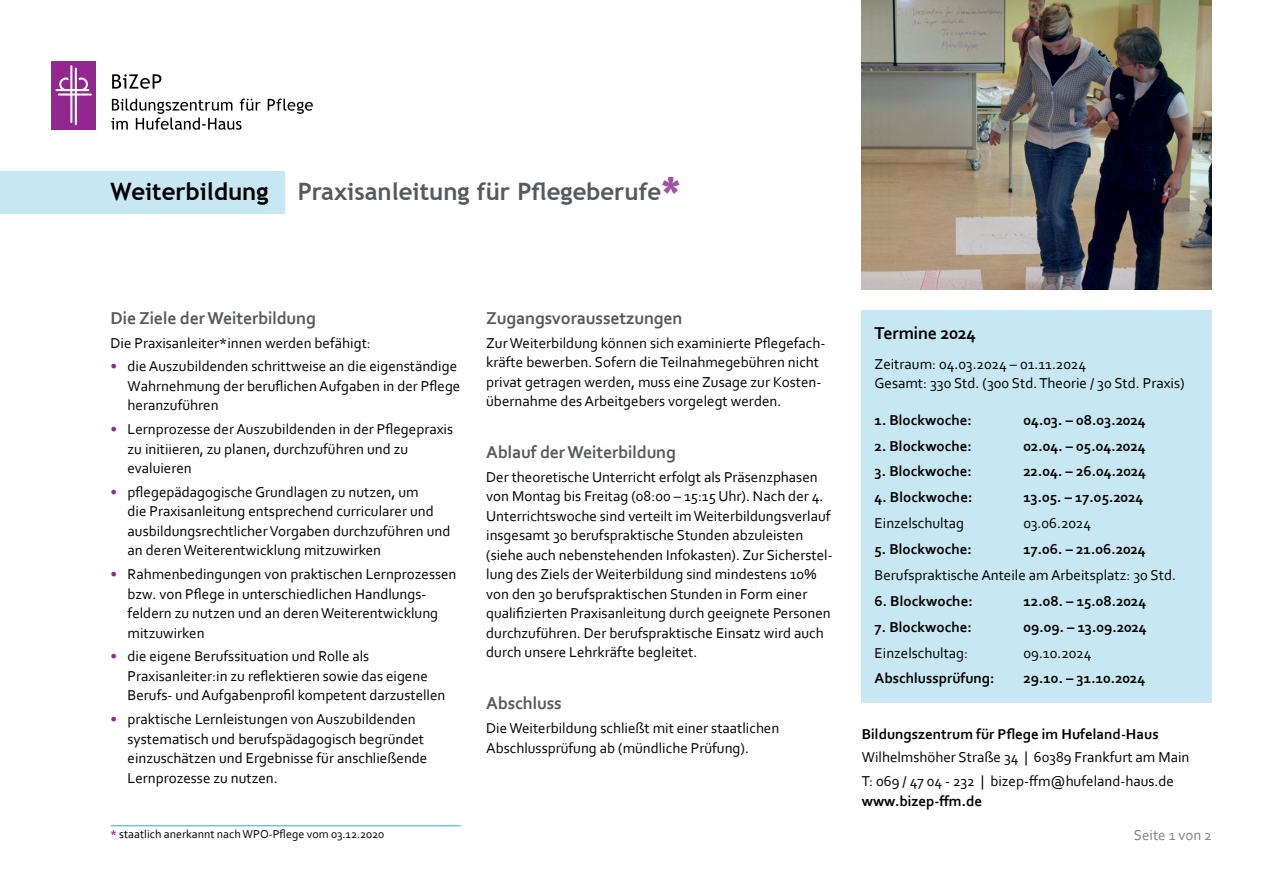
<style>
.page{position:relative;width:1263px;height:893px;background:#fff}
.page>*{position:absolute;margin:0;border:0;box-sizing:border-box;transform-origin:0 0}
.t1{font:700 24px "Trebuchet MS";color:#58595b}
.t2{font:700 18px "Corbel";letter-spacing:-.01em;color:#58595b}
.t3{font:700 18px "Corbel";letter-spacing:-.01em;color:#000}
.t4{font:15px/19.5px "Corbel";color:#000}
.t5{font:700 15px "Corbel";color:#000}
.t6{font:700 15px "Corbel";letter-spacing:-.02em;color:#000}
.t7{font:15px "Corbel";color:#808285}
.t8{font:12px "Corbel";color:#000}
.s1{color:#000}
.s2{font-size:45px;color:#a154a1}
.s3{font-weight:700;color:#92278f}
</style>
<div class="page">
<div style="left:862px;top:310px;width:350px;height:393px;background:#c7e7f3"></div>
<div style="left:0;top:171px;width:285px;height:43px;background:#c7e7f3"></div>
<img style="left:862px;top:0;width:350px;height:289px">
<hr style="left:111px;top:825px;width:350px;height:1px;background:#74c2e1">
<div style="left:51px;top:61px;width:45px;height:69px;background:#92278f"></div>
<hr style="left:70px;top:65px;width:2px;height:58px;background:#fff">
<hr style="left:75px;top:68px;width:2px;height:57px;background:#fff">
<hr style="left:55px;top:89px;width:34px;height:2px;background:#fff">
<hr style="left:58px;top:93px;width:34px;height:3px;background:#fff">
<svg style="left:59px;top:77px;width:9px;height:12px"></svg>
<svg style="left:79px;top:77px;width:9px;height:12px"></svg>
<svg style="left:112px;top:74px;width:49px;height:15px"></svg>
<svg style="left:111px;top:99px;width:202px;height:31px"></svg>
<h1 class="t1" style="left:111px;top:176px;width:572px"><span class="s1">Weiterbildung</span> Praxisanleitung für Pflegeberufe<span class="s2">*</span></h1>
<p class="t2" style="left:111px;top:307px;width:207px">Die Ziele der Weiterbildung</p>
<p class="t4" style="left:111px;top:332px;width:262px">Die Praxisanleiter*innen werden befähigt:</p>
<p class="t4" style="left:128px;top:356px;width:334px;text-indent:-17px"><span class="s3">•</span> die Auszubildenden schrittweise an die eigenständige<br>Wahrnehmung der beruflichen Aufgaben in der Pflege heranzuführen</p>
<p class="t4" style="left:128px;top:419px;width:327px;text-indent:-17px"><span class="s3">•</span> Lernprozesse der Auszubildenden in der Pflegepraxis zu initiieren, zu planen, durchzuführen und zu evaluieren</p>
<p class="t4" style="left:128px;top:482px;width:324px;text-indent:-17px"><span class="s3">•</span> pflegepädagogische Grundlagen zu nutzen, um<br>die Praxisanleitung entsprechend curricularer und ausbildungsrechtlicher Vorgaben durchzuführen und an deren Weiterentwicklung mitzuwirken</p>
<p class="t4" style="left:128px;top:564px;width:330px;text-indent:-17px"><span class="s3">•</span> Rahmenbedingungen von praktischen Lernprozessen bzw. von Pflege in unterschiedlichen Handlungs&shy;feldern zu nutzen und an deren Weiterentwicklung mitzuwirken</p>
<p class="t4" style="left:128px;top:646px;width:319px;text-indent:-17px"><span class="s3">•</span> die eigene Berufssituation und Rolle als<br>Praxisanleiter:in zu reflektieren sowie das eigene<br>Berufs- und Aufgabenprofil kompetent darzustellen</p>
<p class="t4" style="left:128px;top:709px;width:301px;text-indent:-17px"><span class="s3">•</span> praktische Lernleistungen von Auszubildenden systematisch und berufspädagogisch begründet einzuschätzen und Ergebnisse für anschließende Lernprozesse zu nutzen.</p>
<p class="t2" style="left:486px;top:307px;width:198px">Zugangsvoraussetzungen</p>
<p class="t4" style="left:486px;top:332px;width:341px">Zur Weiterbildung können sich examinierte Pflegefach&shy;kräfte bewerben. Sofern die Teilnahmegebühren nicht privat getragen werden, muss eine Zusage zur Kosten&shy;übernahme des Arbeitgebers vorgelegt werden.</p>
<p class="t2" style="left:486px;top:441px;width:191px">Ablauf der Weiterbildung</p>
<p class="t4" style="left:486px;top:467px;width:348px">Der theoretische Unterricht erfolgt als Präsenzphasen von Montag bis Freitag (08:00 – 15:15 Uhr). Nach der 4.<br>Unterrichtswoche sind verteilt im Weiterbildungsverlauf insgesamt 30 berufspraktische Stunden abzuleisten (siehe auch nebenstehenden Infokasten). Zur Sicherstel&shy;lung des Ziels der Weiterbildung sind mindestens 10% von den 30 berufspraktischen Stunden in Form einer qualifizierten Praxisanleitung durch geeignete Personen durchzuführen. Der berufspraktische Einsatz wird auch durch unsere Lehrkräfte begleitet.</p>
<p class="t2" style="left:486px;top:692px;width:77px">Abschluss</p>
<p class="t4" style="left:486px;top:718px;width:295px">Die Weiterbildung schließt mit einer staatlichen<br>Abschlussprüfung ab (mündliche Prüfung).</p>
<p class="t3" style="left:874px;top:322px;width:103px">Termine 2024</p>
<p class="t4" style="left:874px;top:354px;width:311px">Zeitraum: 04.03.2024 – 01.11.2024<br>Gesamt: 330 Std. (300 Std. Theorie / 30 Std. Praxis)</p>
<p class="t5" style="left:874px;top:410px;width:99px">1. Blockwoche:</p>
<p class="t6" style="left:1023px;top:410px;width:124px">04.03. – 08.03.2024</p>
<p class="t5" style="left:874px;top:436px;width:99px">2. Blockwoche:</p>
<p class="t5" style="left:1023px;top:436px;width:124px">02.04. – 05.04.2024</p>
<p class="t5" style="left:874px;top:462px;width:99px">3. Blockwoche:</p>
<p class="t5" style="left:1023px;top:462px;width:124px">22.04. – 26.04.2024</p>
<p class="t5" style="left:874px;top:488px;width:99px">4. Blockwoche:</p>
<p class="t6" style="left:1023px;top:488px;width:122px">13.05. – 17.05.2024</p>
<p class="t4" style="left:874px;top:513px;width:91px">Einzelschultag</p>
<p class="t4" style="left:1023px;top:513px;width:69px">03.06.2024</p>
<p class="t5" style="left:874px;top:540px;width:99px">5. Blockwoche:</p>
<p class="t5" style="left:1023px;top:540px;width:124px">17.06. – 21.06.2024</p>
<p class="t4" style="left:874px;top:565px;width:303px">Berufspraktische Anteile am Arbeitsplatz: 30 Std.</p>
<p class="t5" style="left:874px;top:592px;width:100px">6. Blockwoche:</p>
<p class="t5" style="left:1023px;top:592px;width:124px">12.08. – 15.08.2024</p>
<p class="t5" style="left:874px;top:617px;width:99px">7. Blockwoche:</p>
<p class="t5" style="left:1023px;top:617px;width:125px">09.09. – 13.09.2024</p>
<p class="t4" style="left:874px;top:642px;width:95px">Einzelschultag:</p>
<p class="t4" style="left:1023px;top:642px;width:70px">09.10.2024</p>
<p class="t5" style="left:874px;top:669px;width:121px">Abschlussprüfung:</p>
<p class="t5" style="left:1023px;top:669px;width:123px">29.10. – 31.10.2024</p>
<p class="t5" style="left:862px;top:724px;width:298px">Bildungszentrum für Pflege im Hufeland-Haus</p>
<p class="t4" style="left:862px;top:745px;width:329px;line-height:23.7px">Wilhelmshöher Straße 34 | 60389 Frankfurt am Main<br>T: 069 / 47 04 - 232 | bizep-ffm@hufeland-haus.de</p>
<p class="t5" style="left:862px;top:791px;width:122px">www.bizep-ffm.de</p>
<p class="t8" style="left:111px;top:827px;width:275px"><span class="s3">*</span> staatlich anerkannt nach WPO-Pflege vom 03.12.2020</p>
<p class="t7" style="left:1134px;top:826px;width:80px">Seite 1 von 2</p>
</div>
